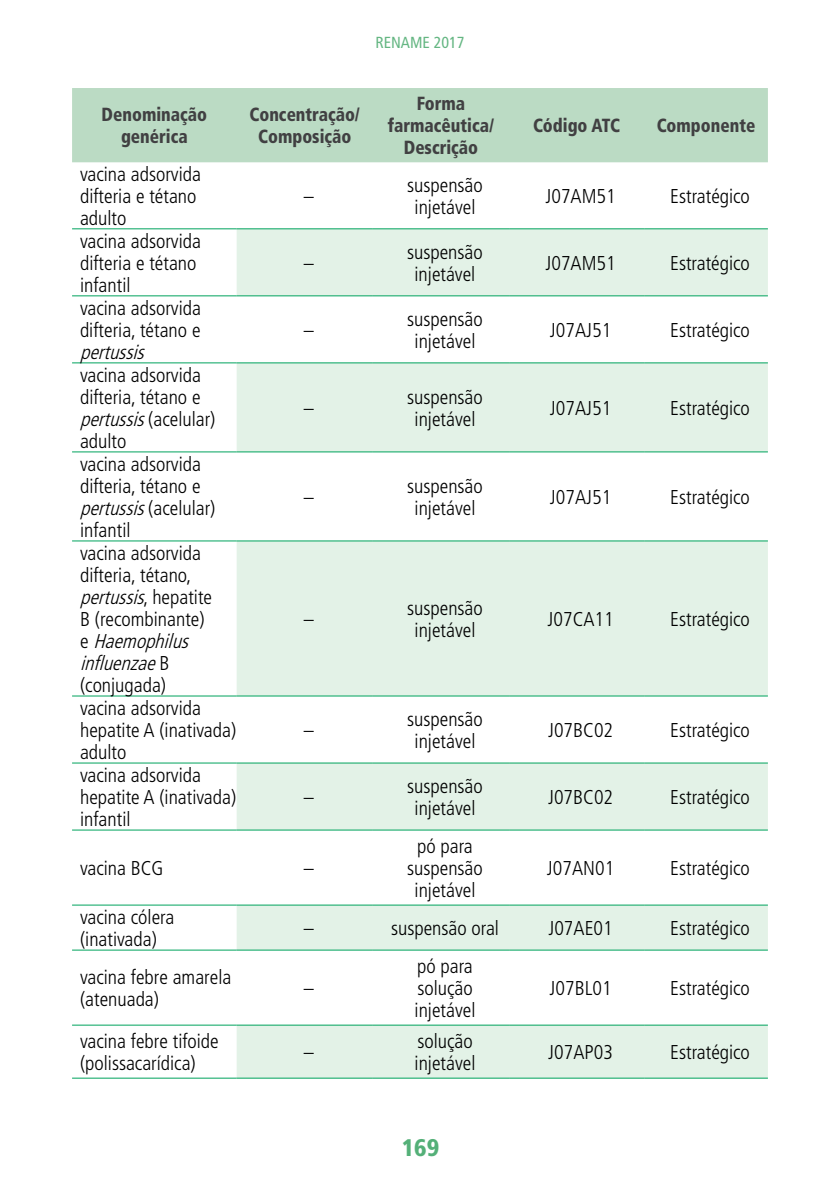
<style>
.page{position:relative;width:840px;height:1191px;background:#fff}
.page>*{position:absolute;margin:0;border:0;box-sizing:border-box;transform-origin:0 0}
.t1{font:900 condensed 24px "Frutiger LT Std";color:#54b078}
.t2{font:300 condensed 20px/22px "Frutiger LT Std";color:#000}
.t3{font:900 condensed 19px/22px "Frutiger LT Std";color:#414042;text-align:center;scale:.91 1}
.t4{font:condensed 16px "Frutiger LT Std";color:#64b682}
.s1{font-style:italic}
</style>
<div class="page">
<div style="left:72px;top:88px;width:695px;height:74px;background:#bbdbc4"></div>
<svg style="left:236px;top:229px;width:531px;height:848px;fill:#e3f2e7"></svg>
<hr style="left:72px;top:228px;width:164px;height:1px;background:#00a35d">
<hr style="left:236px;top:228px;width:136px;height:1px;background:#00a35d">
<hr style="left:372px;top:228px;width:137px;height:1px;background:#00a35d">
<hr style="left:509px;top:228px;width:134px;height:1px;background:#00a35d">
<hr style="left:643px;top:228px;width:124px;height:1px;background:#00a35d">
<hr style="left:72px;top:295px;width:164px;height:1px;background:#00a35d">
<hr style="left:236px;top:295px;width:136px;height:1px;background:#00a35d">
<hr style="left:372px;top:295px;width:137px;height:1px;background:#00a35d">
<hr style="left:509px;top:295px;width:134px;height:1px;background:#00a35d">
<hr style="left:643px;top:295px;width:124px;height:1px;background:#00a35d">
<hr style="left:72px;top:362px;width:164px;height:1px;background:#00a35d">
<hr style="left:236px;top:362px;width:136px;height:1px;background:#00a35d">
<hr style="left:372px;top:362px;width:137px;height:1px;background:#00a35d">
<hr style="left:509px;top:362px;width:134px;height:1px;background:#00a35d">
<hr style="left:643px;top:362px;width:124px;height:1px;background:#00a35d">
<hr style="left:72px;top:451px;width:164px;height:1px;background:#00a35d">
<hr style="left:236px;top:451px;width:136px;height:1px;background:#00a35d">
<hr style="left:372px;top:451px;width:137px;height:1px;background:#00a35d">
<hr style="left:509px;top:451px;width:134px;height:1px;background:#00a35d">
<hr style="left:643px;top:451px;width:124px;height:1px;background:#00a35d">
<hr style="left:72px;top:540px;width:164px;height:1px;background:#00a35d">
<hr style="left:236px;top:540px;width:136px;height:1px;background:#00a35d">
<hr style="left:372px;top:540px;width:137px;height:1px;background:#00a35d">
<hr style="left:509px;top:540px;width:134px;height:1px;background:#00a35d">
<hr style="left:643px;top:540px;width:124px;height:1px;background:#00a35d">
<hr style="left:72px;top:695px;width:164px;height:1px;background:#00a35d">
<hr style="left:236px;top:695px;width:136px;height:1px;background:#00a35d">
<hr style="left:372px;top:695px;width:137px;height:1px;background:#00a35d">
<hr style="left:509px;top:695px;width:134px;height:1px;background:#00a35d">
<hr style="left:643px;top:695px;width:124px;height:1px;background:#00a35d">
<hr style="left:72px;top:762px;width:164px;height:1px;background:#00a35d">
<hr style="left:236px;top:762px;width:136px;height:1px;background:#00a35d">
<hr style="left:372px;top:762px;width:137px;height:1px;background:#00a35d">
<hr style="left:509px;top:762px;width:134px;height:1px;background:#00a35d">
<hr style="left:643px;top:762px;width:124px;height:1px;background:#00a35d">
<hr style="left:72px;top:829px;width:164px;height:1px;background:#00a35d">
<hr style="left:236px;top:829px;width:136px;height:1px;background:#00a35d">
<hr style="left:372px;top:829px;width:137px;height:1px;background:#00a35d">
<hr style="left:509px;top:829px;width:134px;height:1px;background:#00a35d">
<hr style="left:643px;top:829px;width:124px;height:1px;background:#00a35d">
<hr style="left:72px;top:904px;width:164px;height:1px;background:#00a35d">
<hr style="left:236px;top:904px;width:136px;height:1px;background:#00a35d">
<hr style="left:372px;top:904px;width:137px;height:1px;background:#00a35d">
<hr style="left:509px;top:904px;width:134px;height:1px;background:#00a35d">
<hr style="left:643px;top:904px;width:124px;height:1px;background:#00a35d">
<hr style="left:72px;top:949px;width:164px;height:1px;background:#00a35d">
<hr style="left:236px;top:949px;width:136px;height:1px;background:#00a35d">
<hr style="left:372px;top:949px;width:137px;height:1px;background:#00a35d">
<hr style="left:509px;top:949px;width:134px;height:1px;background:#00a35d">
<hr style="left:643px;top:949px;width:124px;height:1px;background:#00a35d">
<hr style="left:72px;top:1024px;width:164px;height:1px;background:#00a35d">
<hr style="left:236px;top:1024px;width:136px;height:1px;background:#00a35d">
<hr style="left:372px;top:1024px;width:137px;height:1px;background:#00a35d">
<hr style="left:509px;top:1024px;width:134px;height:1px;background:#00a35d">
<hr style="left:643px;top:1024px;width:124px;height:1px;background:#00a35d">
<hr style="left:72px;top:1077px;width:164px;height:1px;background:#00a35d">
<hr style="left:236px;top:1077px;width:136px;height:1px;background:#00a35d">
<hr style="left:372px;top:1077px;width:137px;height:1px;background:#00a35d">
<hr style="left:509px;top:1077px;width:134px;height:1px;background:#00a35d">
<hr style="left:643px;top:1077px;width:124px;height:1px;background:#00a35d">
<p class="t4" style="left:375px;top:33px;width:91px">RENAME 2017</p>
<p class="t3" style="left:102px;top:104px;width:117px">Denominação genérica</p>
<p class="t3" style="left:249px;top:104px;width:123px">Concentração/<br>Composição</p>
<p class="t3" style="left:387px;top:93px;width:118px">Forma farmacêutica/<br>Descrição</p>
<p class="t3" style="left:532px;top:115px;width:97px">Código ATC</p>
<p class="t3" style="left:656px;top:115px;width:110px">Componente</p>
<p class="t2" style="left:80px;top:163px;width:122px">vacina adsorvida difteria e tétano adulto</p>
<p class="t2" style="left:80px;top:230px;width:122px">vacina adsorvida difteria e tétano infantil</p>
<p class="t2" style="left:80px;top:297px;width:122px;text-align:justify">vacina adsorvida difteria, tétano e <span class="s1">pertussis</span></p>
<p class="t2" style="left:80px;top:364px;width:137px">vacina adsorvida difteria, tétano e <span class="s1">pertussis</span>(acelular) adulto</p>
<p class="t2" style="left:80px;top:453px;width:137px">vacina adsorvida difteria, tétano e <span class="s1">pertussis</span>(acelular) infantil</p>
<p class="t2" style="left:80px;top:542px;width:133px">vacina adsorvida difteria, tétano, <span class="s1">pertussis</span>, h e p a t i t e<br>B (recombinante) e <span class="s1">Haemophilus influenzae</span>B (conjugada)</p>
<p class="t2" style="left:80px;top:697px;width:157px">vacina adsorvida hepatite A (inativada) adulto</p>
<p class="t2" style="left:80px;top:764px;width:157px">vacina adsorvida hepatite A (inativada) infantil</p>
<p class="t2" style="left:303px;top:185px;width:11px">–</p>
<p class="t2" style="left:303px;top:252px;width:11px">–</p>
<p class="t2" style="left:303px;top:319px;width:11px">–</p>
<p class="t2" style="left:303px;top:397px;width:11px">–</p>
<p class="t2" style="left:303px;top:486px;width:11px">–</p>
<p class="t2" style="left:303px;top:608px;width:11px">–</p>
<p class="t2" style="left:303px;top:719px;width:11px">–</p>
<p class="t2" style="left:303px;top:786px;width:11px">–</p>
<p class="t2" style="left:80px;top:857px;width:85px">vacina BCG</p>
<p class="t2" style="left:303px;top:857px;width:11px">–</p>
<p class="t2" style="left:407px;top:174px;width:77px;text-align:center">suspensão injetável</p>
<p class="t2" style="left:545px;top:185px;width:72px">J07AM51</p>
<p class="t2" style="left:669px;top:185px;width:81px">Estratégico</p>
<p class="t2" style="left:407px;top:241px;width:77px;text-align:center">suspensão injetável</p>
<p class="t2" style="left:545px;top:252px;width:72px">J07AM51</p>
<p class="t2" style="left:669px;top:252px;width:81px">Estratégico</p>
<p class="t2" style="left:407px;top:308px;width:77px;text-align:center">suspensão injetável</p>
<p class="t2" style="left:549px;top:319px;width:63px">J07AJ51</p>
<p class="t2" style="left:669px;top:319px;width:81px">Estratégico</p>
<p class="t2" style="left:407px;top:386px;width:77px;text-align:center">suspensão injetável</p>
<p class="t2" style="left:549px;top:397px;width:63px">J07AJ51</p>
<p class="t2" style="left:669px;top:397px;width:81px">Estratégico</p>
<p class="t2" style="left:407px;top:475px;width:77px;text-align:center">suspensão injetável</p>
<p class="t2" style="left:549px;top:486px;width:63px">J07AJ51</p>
<p class="t2" style="left:669px;top:486px;width:81px">Estratégico</p>
<p class="t2" style="left:407px;top:597px;width:77px;text-align:center">suspensão injetável</p>
<p class="t2" style="left:547px;top:608px;width:68px">J07CA11</p>
<p class="t2" style="left:669px;top:608px;width:81px">Estratégico</p>
<p class="t2" style="left:407px;top:708px;width:77px;text-align:center">suspensão injetável</p>
<p class="t2" style="left:547px;top:719px;width:67px">J07BC02</p>
<p class="t2" style="left:669px;top:719px;width:81px">Estratégico</p>
<p class="t2" style="left:407px;top:775px;width:77px;text-align:center">suspensão injetável</p>
<p class="t2" style="left:547px;top:786px;width:67px">J07BC02</p>
<p class="t2" style="left:669px;top:786px;width:81px">Estratégico</p>
<p class="t2" style="left:407px;top:835px;width:77px;text-align:center">pó para suspensão injetável</p>
<p class="t2" style="left:546px;top:857px;width:69px">J07AN01</p>
<p class="t2" style="left:669px;top:857px;width:81px">Estratégico</p>
<p class="t2" style="left:80px;top:906px;width:96px">vacina cólera (inativada)</p>
<p class="t2" style="left:80px;top:966px;width:153px">vacina febre amarela (atenuada)</p>
<p class="t2" style="left:80px;top:1030px;width:140px">vacina febre tifoide (polissacarídica)</p>
<p class="t2" style="left:303px;top:917px;width:11px">–</p>
<p class="t2" style="left:391px;top:917px;width:109px">suspensão oral</p>
<p class="t2" style="left:548px;top:917px;width:66px">J07AE01</p>
<p class="t2" style="left:669px;top:917px;width:81px">Estratégico</p>
<p class="t2" style="left:303px;top:977px;width:11px">–</p>
<p class="t2" style="left:303px;top:1041px;width:11px">–</p>
<p class="t2" style="left:414px;top:955px;width:62px">pó para solução injetável</p>
<p class="t2" style="left:549px;top:977px;width:64px">J07BL01</p>
<p class="t2" style="left:669px;top:977px;width:81px">Estratégico</p>
<p class="t2" style="left:414px;top:1030px;width:62px">solução injetável</p>
<p class="t2" style="left:548px;top:1041px;width:66px">J07AP03</p>
<p class="t2" style="left:669px;top:1041px;width:81px">Estratégico</p>
<p class="t1" style="left:401px;top:1133px;width:39px">169</p>
</div>
